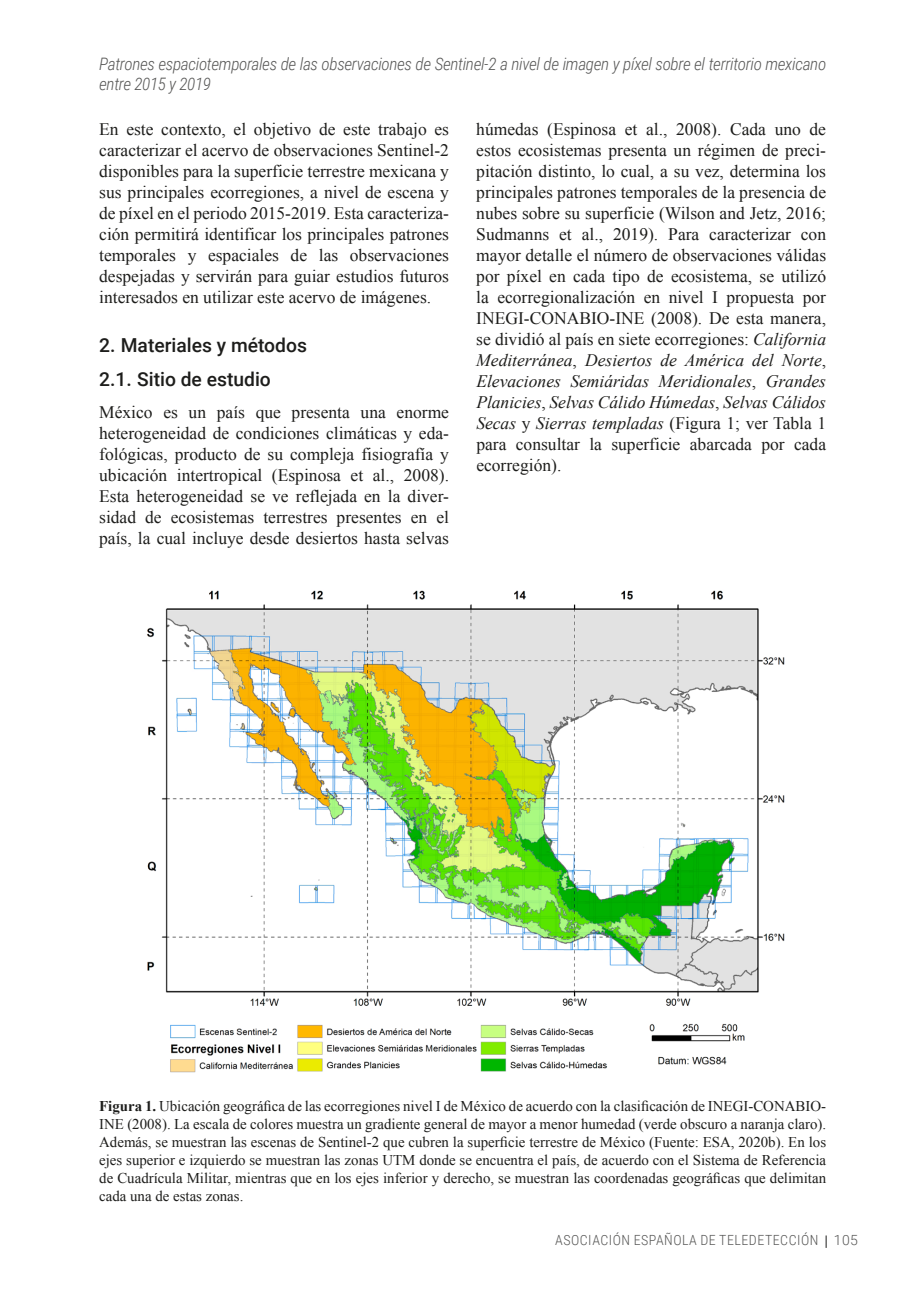
<style>
.page{position:relative;width:908px;height:1300px;background:#fff}
.page>*{position:absolute;margin:0;border:0;box-sizing:border-box;transform-origin:0 0}
.t1{font:500 19.25px/33.6px "Roboto";color:#1d1d1b}
.t2{font:17.5px/21px "Times New Roman";color:#1d1d1b;text-align:justify}
.t3{font:italic 300 17.15px/20.7px "Roboto Condensed";letter-spacing:-.02em;color:#575756}
.t4{font:14.88px/17.8px "Times New Roman";color:#1d1d1b;text-align:justify}
.t5{font:300 14px "Roboto Condensed";letter-spacing:.035em;color:#575756}
.t6{font:300 14px "Roboto";color:#575756}
.s1{font-style:italic}
.s2{font-weight:700}
</style>
<div class="page">
<svg style="left:826px;top:1235px;width:1px;height:13px"></svg>
<img style="left:147px;top:590px;width:638px;height:483px">
<p class="t3" style="left:99px;top:53px;width:728px">Patrones espaciotemporales de las observaciones de Sentinel-2 a nivel de imagen y píxel sobre el territorio mexicano entre 2015 y 2019</p>
<p class="t2" style="left:99px;top:118px;width:351px">En este contexto, el objetivo de este trabajo es caracterizar el acervo de observaciones Sentinel-2 disponibles para la superficie terrestre mexicana y sus principales ecorregiones, a nivel de escena y de píxel en el periodo 2015-2019. Esta caracteriza&shy;ción permitirá identificar los principales patrones temporales y espaciales de las observaciones despejadas y servirán para guiar estudios futuros interesados en utilizar este acervo de imágenes.</p>
<p class="t1" style="left:99px;top:328px;width:209px">2. Materiales y métodos<br>2.1. Sitio de estudio</p>
<p class="t2" style="left:99px;top:401px;width:351px">México es un país que presenta una enorme heterogeneidad de condiciones climáticas y eda&shy;fológicas, producto de su compleja fisiografía y ubicación intertropical (Espinosa et al., 2008).<br>Esta heterogeneidad se ve reflejada en la diver&shy;sidad de ecosistemas terrestres presentes en el país, la cual incluye desde desiertos hasta selvas</p>
<p class="t2" style="left:476px;top:118px;width:351px">húmedas (Espinosa et al., 2008). Cada uno de estos ecosistemas presenta un régimen de preci&shy;pitación distinto, lo cual, a su vez, determina los principales patrones temporales de la presencia de nubes sobre su superficie (Wilson and Jetz, 2016; Sudmanns et al., 2019). Para caracterizar con mayor detalle el número de observaciones válidas por píxel en cada tipo de ecosistema, se utilizó la ecorregionalización en nivel I propuesta por INEGI-CONABIO-INE (2008). De esta manera, se dividió al país en siete ecorregiones: <span class="s1">California Mediterránea</span>, <span class="s1">Desiertos de América del Norte</span>, <span class="s1">Elevaciones Semiáridas Meridionales</span>, <span class="s1">Grandes Planicies</span>, <span class="s1">Selvas Cálido Húmedas</span>, <span class="s1">Selvas Cálidos Secas</span> y <span class="s1">Sierras templadas</span> (Figura 1; ver Tabla 1 para consultar la superficie abarcada por cada ecorregión).</p>
<p class="t4" style="left:99px;top:1097px;width:728px"><span class="s2">Figura 1.</span> Ubicación geográfica de las ecorregiones nivel I de México de acuerdo con la clasificación de INEGI-CONABIO-INE (2008). La escala de colores muestra un gradiente general de mayor a menor humedad (verde obscuro a naranja claro).<br>Además, se muestran las escenas de Sentinel-2 que cubren la superficie terrestre de México (Fuente: ESA, 2020b). En los ejes superior e izquierdo se muestran las zonas UTM donde se encuentra el país, de acuerdo con el Sistema de Referencia de Cuadrícula Militar, mientras que en los ejes inferior y derecho, se muestran las coordenadas geográficas que delimitan cada una de estas zonas.</p>
<p class="t5" style="left:555px;top:1230px;width:265px">ASOCIACIÓN ESPAÑOLA DE TELEDETECCIÓN</p>
<p class="t6" style="left:834px;top:1230px;width:26px">105</p>
</div>
